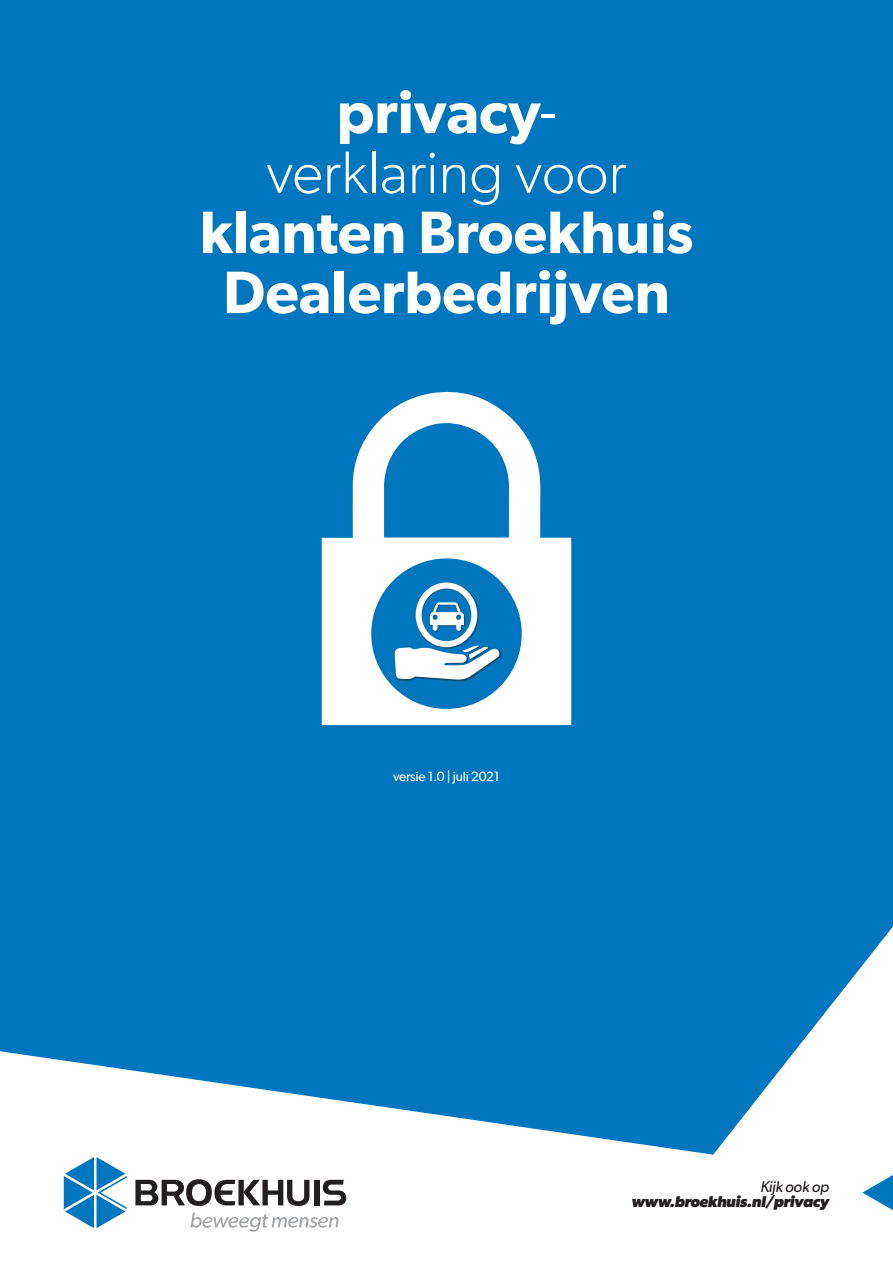
<style>
.page{position:relative;width:893px;height:1263px;background:#fff}
.page>*{position:absolute;margin:0;border:0;box-sizing:border-box;transform-origin:0 0}
.t1{font:600 60px "Gibson";color:#fff}
.t2{font:300 60px "Gibson";color:#fff}
.t3{font:italic 700 15.6px "Gibson";letter-spacing:-.02em;color:#231f20}
.t4{font:italic 15.6px "Gibson";letter-spacing:-.02em;color:#231f20}
.t5{font:13.5px "Gibson";letter-spacing:-.02em;color:#fff}
.s1{font-weight:300}
</style>
<div class="page">
<div style="left:0;top:0;width:893px;height:1155px;background:#0076be"></div>
<svg style="left:862px;top:1175px;width:31px;height:35px"></svg>
<svg style="left:190px;top:1212px;width:148px;height:20px"></svg>
<svg style="left:64px;top:1157px;width:63px;height:71px"></svg>
<div style="left:314px;top:1180px;width:6px;height:25px;background:#231f20"></div>
<svg style="left:135px;top:1179px;width:174px;height:27px"></svg>
<svg style="left:323px;top:1180px;width:23px;height:25px"></svg>
<svg style="left:322px;top:389px;width:249px;height:336px"></svg>
<div style="left:371px;top:558px;width:151px;height:151px;background:#0076be;border-radius:50%"></div>
<div style="left:395px;top:646px;width:106px;height:36px;background:#231f20;opacity:.5"></div>
<svg style="left:395px;top:646px;width:105px;height:34px"></svg>
<div style="left:416px;top:583px;width:63px;height:66px;background:#231f20;opacity:.5"></div>
<div style="left:416px;top:582px;width:61px;height:65px;border:6px solid #fff;border-radius:50%"></div>
<svg style="left:430px;top:602px;width:34px;height:29px"></svg>
<p class="t1" style="left:337px;top:76px;width:221px">privacy<span class="s1">-</span></p>
<p class="t2" style="left:266px;top:136px;width:361px">verklaring voor</p>
<p class="t1" style="left:200px;top:196px;width:495px">klanten Broekhuis</p>
<p class="t1" style="left:223px;top:256px;width:448px">Dealerbedrijven</p>
<p class="t5" style="left:393px;top:768px;width:108px">versie 1.0 | juli 2021</p>
<p class="t4" style="left:760px;top:1177px;width:70px">Kijk ook op</p>
<p class="t3" style="left:631px;top:1193px;width:199px">www.broekhuis.nl/privacy</p>
</div>
